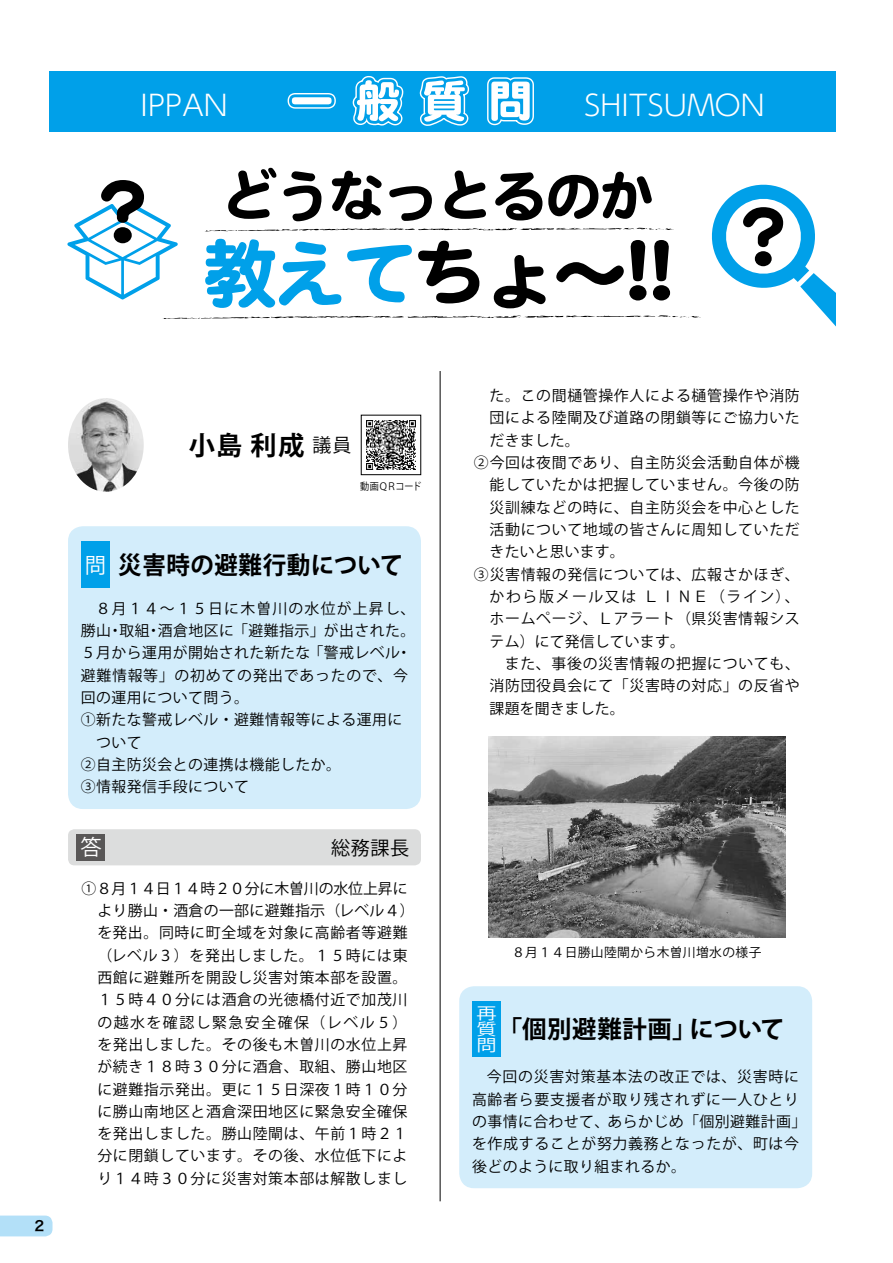
<style>
.page{position:relative;width:893px;height:1263px;background:#fff}
.page>*{position:absolute;margin:0;border:0;box-sizing:border-box;transform-origin:0 0}
.t1{font:300 28.5px "UD Shin Go Pro";color:#fff}
.t2{font:700 26.25px "Koz Go Pr 6 N";color:#000}
.t3{font:700 24.45px "Koz Go Pr 6 N";letter-spacing:.02em;color:#000;scale:.96 1}
.t4{font:700 24.45px "Koz Go Pr 6 N";letter-spacing:.02em;color:#000}
.t5{font:21.3px "Koz Go Pr 6 N";color:#fff}
.t6{font:19.2px "Koz Go Pr 6 N";color:#000}
.t7{font:16.2px/16.2px "Koz Go Pr 6 N";color:#fff;text-align:justify;scale:1.25 1}
.t8{font:14.85px/22.4px "Koz Go Pr 6 N";letter-spacing:.045em;color:#000}
.t9{font:14.85px "Koz Go Pr 6 N";letter-spacing:.01em;color:#000}
.t10{font:14.85px "Koz Go Pr 6 N";letter-spacing:.105em;color:#000}
.t11{font:13.8px "Hira Kaku Std W6";color:#000}
.t12{font:12.75px "Koz Go Pr 6 N";letter-spacing:.03em;color:#000}
.t13{font:10.05px "Koz Go Pr 6 N";letter-spacing:-.045em;color:#000;scale:.9 1}
.s1{font-weight:400;font-size:18.9px}
.s2{font-weight:400;font-size:21.3px;color:#fff}
</style>
<div class="page">
<hr style="left:440px;top:371px;width:1px;height:830px;background:#000">
<svg style="left:228px;top:168px;width:48px;height:51px"></svg>
<svg style="left:284px;top:171px;width:37px;height:50px"></svg>
<svg style="left:332px;top:171px;width:50px;height:48px"></svg>
<svg style="left:389px;top:186px;width:43px;height:35px"></svg>
<svg style="left:445px;top:171px;width:41px;height:48px"></svg>
<svg style="left:495px;top:172px;width:47px;height:48px"></svg>
<svg style="left:548px;top:172px;width:104px;height:47px"></svg>
<svg style="left:205px;top:239px;width:136px;height:69px"></svg>
<svg style="left:347px;top:245px;width:65px;height:57px"></svg>
<svg style="left:418px;top:241px;width:61px;height:62px"></svg>
<svg style="left:494px;top:255px;width:52px;height:53px"></svg>
<svg style="left:556px;top:240px;width:90px;height:60px"></svg>
<svg style="left:653px;top:240px;width:17px;height:60px"></svg>
<div style="left:49px;top:71px;width:786px;height:61px;background:#00a0e9"></div>
<svg style="left:287px;top:93px;width:49px;height:16px"></svg>
<svg style="left:352px;top:76px;width:182px;height:50px"></svg>
<svg style="left:67px;top:180px;width:111px;height:119px"></svg>
<svg style="left:163px;top:315px;width:538px;height:4px"></svg>
<svg style="left:205px;top:228px;width:469px;height:4px"></svg>
<svg style="left:711px;top:184px;width:124px;height:142px"></svg>
<div style="left:68px;top:526px;width:353px;height:283px;background:#d3edfb;border-radius:15px"></div>
<div style="left:81px;top:541px;width:29px;height:47px;background:#00a0e9"></div>
<div style="left:459px;top:986px;width:353px;height:202px;background:#d3edfb;border-radius:15px"></div>
<div style="left:472px;top:1001px;width:29px;height:55px;background:#00a0e9"></div>
<div style="left:68px;top:829px;width:353px;height:36px;background:#dcdddd;border-radius:6px"></div>
<div style="left:77px;top:834px;width:28px;height:26px;background:#595757"></div>
<img style="left:366px;top:420px;width:50px;height:50px">
<img style="left:68px;top:398px;width:76px;height:94px">
<img style="left:489px;top:737px;width:297px;height:201px">
<svg style="left:0;top:1215px;width:53px;height:21px"></svg>
<h1 class="t1" style="left:140px;top:82px;width:89px">IPPAN</h1>
<h1 class="t1" style="left:584px;top:82px;width:182px">SHITSUMON</h1>
<p class="t11" style="left:34px;top:1215px;width:11px">2</p>
<h2 class="t2" style="left:189px;top:430px;width:164px">小島 利成 <span class="s1">議員</span></h2>
<p class="t13" style="left:360px;top:481px;width:70px">動画ＱＲコード</p>
<h3 class="t3" style="left:85px;top:551px;width:333px"><span class="s2">問</span>災害時の避難行動について</h3>
<p class="t8" style="left:81px;top:597px;width:336px;text-indent:15px">８月１４～１５日に木曽川の水位が上昇し、勝山・取組・酒倉地区に「避難指示」が出された。<br>５月から運用が開始された新たな「警戒レベル・避難情報等」の初めての発出であったので、今回の運用について問う。<br>①新たな警戒レベル・避難情報等による運用に　ついて<br>②自主防災会との連携は機能したか。<br>③情報発信手段について</p>
<h3 class="t5" style="left:80px;top:835px;width:23px">答</h3>
<p class="t6" style="left:331px;top:837px;width:79px">総務課長</p>
<p class="t8" style="left:97px;top:877px;width:319px;text-indent:-16px">①８月１４日１４時２０分に木曽川の水位上昇により勝山・酒倉の一部に避難指示（レベル４）を発出。同時に町全域を対象に高齢者等避難（レベル３）を発出しました。１５時には東西館に避難所を開設し災害対策本部を設置。<br>１５時４０分には酒倉の光徳橋付近で加茂川の越水を確認し緊急安全確保（レベル５）を発出しました。その後も木曽川の水位上昇が続き１８時３０分に酒倉、取組、勝山地区に避難指示発出。更に１５日深夜１時１０分に勝山南地区と酒倉深田地区に緊急安全確保を発出しました。勝山陸閘は、午前１時２１分に閉鎖しています。その後、水位低下により１４時３０分に災害対策本部は解散しまし</p>
<p class="t8" style="left:490px;top:385px;width:312px">た。この間樋管操作人による樋管操作や消防</p>
<p class="t8" style="left:490px;top:407px;width:312px">団による陸閘及び道路の閉鎖等にご協力いた</p>
<p class="t8" style="left:490px;top:429px;width:92px">だきました。</p>
<p class="t8" style="left:474px;top:452px;width:328px">② 今回は夜間であり、自主防災会活動自体が機</p>
<p class="t8" style="left:490px;top:474px;width:312px">能していたかは把握していません。今後の防</p>
<p class="t8" style="left:490px;top:496px;width:312px">災訓練などの時に、自主防災会を中心とした</p>
<p class="t8" style="left:490px;top:519px;width:312px">活動について地域の皆さんに周知していただ</p>
<p class="t9" style="left:490px;top:544px;width:137px">きたいと思います。</p>
<p class="t8" style="left:474px;top:563px;width:328px">③ 災害情報の発信については、広報さかほぎ、</p>
<p class="t10" style="left:490px;top:588px;width:312px">かわら版メール又はＬＩＮＥ（ライン）、</p>
<p class="t8" style="left:490px;top:608px;width:312px">ホームページ、Ｌアラート（県災害情報シス</p>
<p class="t9" style="left:490px;top:633px;width:197px">テム）にて発信しています。</p>
<p class="t8" style="left:474px;top:653px;width:328px">　　また、事後の災害情報の把握についても、</p>
<p class="t8" style="left:490px;top:675px;width:312px">消防団役員会にて「災害時の対応」の反省や</p>
<p class="t9" style="left:490px;top:700px;width:137px">課題を聞きました。</p>
<p class="t12" style="left:512px;top:945px;width:251px">８月１４日勝山陸閘から木曽川増水の様子</p>
<p class="t7" style="left:477px;top:1005px;width:17px">再質問</p>
<h3 class="t4" style="left:498px;top:1015px;width:288px">「個別避難計画」について</h3>
<p class="t8" style="left:472px;top:1066px;width:336px;text-indent:15px">今回の災害対策基本法の改正では、災害時に高齢者ら要支援者が取り残されずに一人ひとりの事情に合わせて、あらかじめ「個別避難計画」を作成することが努力義務となったが、町は今後どのように取り組まれるか。</p>
</div>
